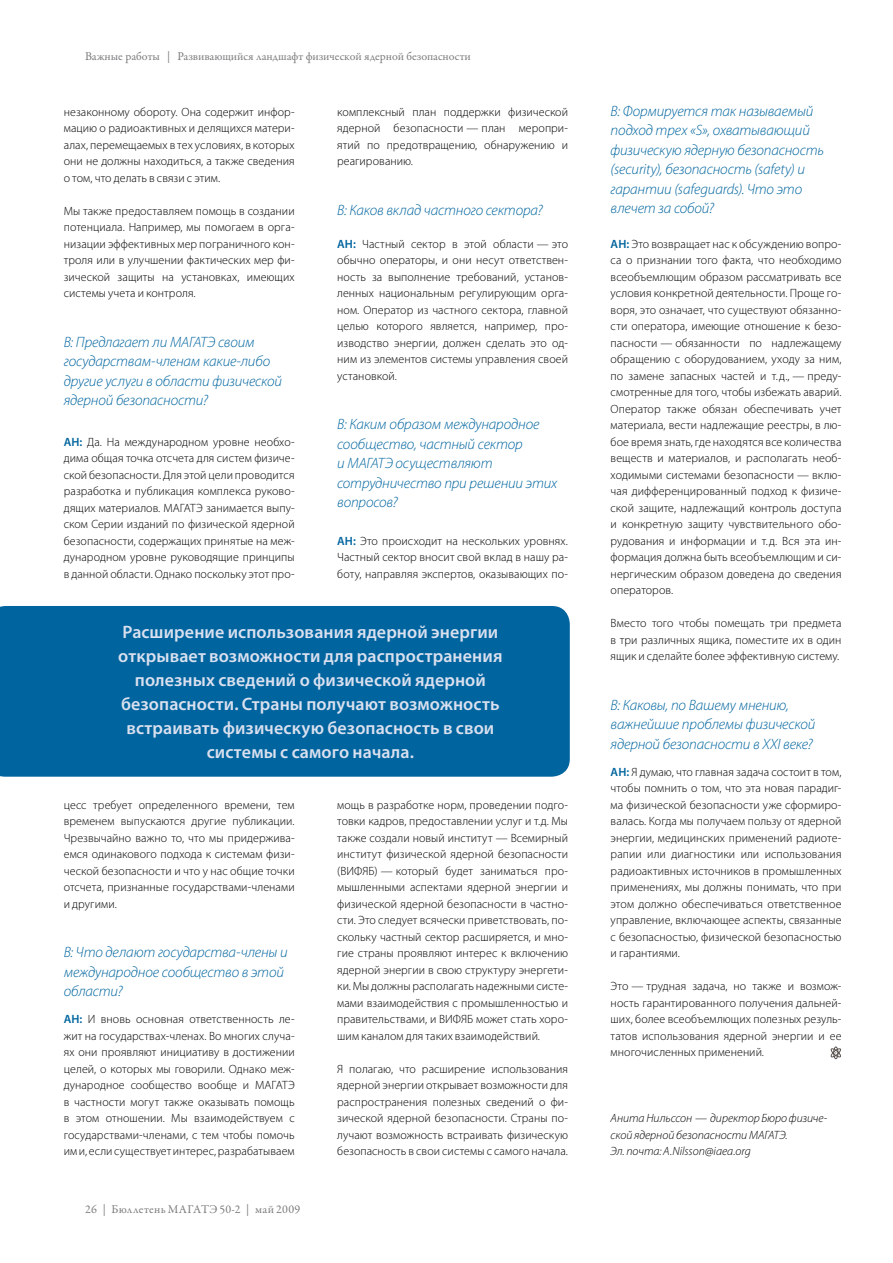
<style>
.page{position:relative;width:893px;height:1263px;background:#fff}
.page>*{position:absolute;margin:0;border:0;box-sizing:border-box;transform-origin:0 0}
.t1{font:600 18px/24px "Myriad Pro";letter-spacing:.005em;color:#dae0ef;text-align:center}
.t2{font:italic 300 15px/19.5px "Myriad Pro";letter-spacing:-.01em;color:#00659f}
.t3{font:300 12px/16.5px "Myriad Pro";letter-spacing:.005em;color:#000;text-align:justify}
.t4{font:italic 300 12px/16.5px "Myriad Pro";letter-spacing:-.005em;color:#000}
.t5{font:12px "Garamond Premr Pro";color:#7c7a7d}
.t6{font:12px "Garamond Premr Pro";letter-spacing:.025em;color:#7c7a7d}
.s1{font-weight:600;color:#00659f}
</style>
<div class="page">
<div style="left:0;top:606px;width:570px;height:171px;background:#00659f"></div>
<div style="left:834px;top:1047px;width:4px;height:12px;border:1px solid #57514d;border-radius:50%"></div>
<svg style="left:830px;top:1048px;width:11px;height:10px"></svg>
<p class="t5" style="left:85px;top:49px;width:387px">Важные работы | Развивающийся ландшафт физической ядерной безопасности</p>
<p class="t3" style="left:64px;top:103px;width:232px">незаконному обороту. Она содержит инфор&shy;мацию о радиоактивных и делящихся матери&shy;алах, перемещаемых в тех условиях, в которых они не должны находиться, а также сведения о том, что делать в связи с этим.</p>
<p class="t3" style="left:64px;top:202px;width:232px">Мы также предоставляем помощь в создании потенциала. Например, мы помогаем в орга&shy;низации эффективных мер пограничного кон&shy;троля или в улучшении фактических мер фи&shy;зической защиты на установках, имеющих системы учета и контроля.</p>
<p class="t2" style="left:64px;top:332px;width:220px">В: Предлагает ли МАГАТЭ своим государствам-членам какие-либо другие услуги в области физической ядерной безопасности?</p>
<p class="t3" style="left:64px;top:433px;width:232px"><span class="s1">АН:</span> Да. На международном уровне необхо&shy;дима общая точка отсчета для систем физиче&shy;ской безопасности. Для этой цели проводится разработка и публикация комплекса руково&shy;дящих материалов. МАГАТЭ занимается выпу&shy;ском Серии изданий по физической ядерной безопасности, содержащих принятые на меж&shy;дународном уровне руководящие принципы в данной области. Однако поскольку этот про-</p>
<p class="t3" style="left:337px;top:103px;width:232px">комплексный план поддержки физической ядерной безопасности — план меропри&shy;ятий по предотвращению, обнаружению и реагированию.</p>
<p class="t2" style="left:337px;top:200px;width:207px">В: Каков вклад частного сектора?</p>
<p class="t3" style="left:337px;top:235px;width:232px"><span class="s1">АН:</span> Частный сектор в этой области — это обычно операторы, и они несут ответствен&shy;ность за выполнение требований, установ&shy;ленных национальным регулирующим орга&shy;ном. Оператор из частного сектора, главной целью которого является, например, про&shy;изводство энергии, должен сделать это од&shy;ним из элементов системы управления своей установкой.</p>
<p class="t2" style="left:337px;top:414px;width:222px">В: Каким образом международное сообщество, частный сектор<br>и МАГАТЭ осуществляют сотрудничество при решении этих вопросов?</p>
<p class="t3" style="left:337px;top:532px;width:232px"><span class="s1">АН:</span> Это происходит на нескольких уровнях.<br>Частный сектор вносит свой вклад в нашу ра&shy;боту, направляя экспертов, оказывающих по-</p>
<p class="t1" style="left:118px;top:620px;width:386px">Расширение использования ядерной энергии открывает возможности для распространения полезных сведений о физической ядерной безопасности. Страны получают возможность встраивать физическую безопасность в свои системы с самого начала.</p>
<p class="t3" style="left:64px;top:796px;width:232px">цесс требует определенного времени, тем временем выпускаются другие публикации.<br>Чрезвычайно важно то, что мы придержива&shy;емся одинакового подхода к системам физи&shy;ческой безопасности и что у нас общие точки отсчета, признанные государствами-членами и другими.</p>
<p class="t2" style="left:64px;top:942px;width:225px">В: Что делают государства-члены и международное сообщество в этой области?</p>
<p class="t3" style="left:64px;top:1011px;width:232px"><span class="s1">АН:</span> И вновь основная ответственность ле&shy;жит на государствах-членах. Во многих случа&shy;ях они проявляют инициативу в достижении целей, о которых мы говорили. Однако меж&shy;дународное сообщество вообще и МАГАТЭ в частности могут также оказывать помощь в этом отношении. Мы взаимодействуем с государствами-членами, с тем чтобы помочь им и, если существует интерес, разрабатываем</p>
<p class="t6" style="left:85px;top:1201px;width:217px">26 | Бюллетень МАГАТЭ 50-2 | май 2009</p>
<p class="t3" style="left:337px;top:796px;width:232px">мощь в разработке норм, проведении подго&shy;товки кадров, предоставлении услуг и т.д. Мы также создали новый институт — Всемирный институт физической ядерной безопасности (ВИФЯБ) — который будет заниматься про&shy;мышленными аспектами ядерной энергии и физической ядерной безопасности в частно&shy;сти. Это следует всячески приветствовать, по&shy;скольку частный сектор расширяется, и мно&shy;гие страны проявляют интерес к включению ядерной энергии в свою структуру энергети&shy;ки. Мы должны располагать надежными систе&shy;мами взаимодействия с промышленностью и правительствами, и ВИФЯБ может стать хоро&shy;шим каналом для таких взаимодействий.</p>
<p class="t3" style="left:337px;top:1060px;width:232px">Я полагаю, что расширение использования ядерной энергии открывает возможности для распространения полезных сведений о фи&shy;зической ядерной безопасности. Страны по&shy;лучают возможность встраивать физическую безопасность в свои системы с самого начала.</p>
<p class="t2" style="left:611px;top:101px;width:215px">В: Формируется так называемый подход трех «S», охватывающий физическую ядерную безопасность (security), безопасность (safety) и гарантии (safeguards). Что это влечет за собой?</p>
<p class="t3" style="left:611px;top:235px;width:232px"><span class="s1">АН:</span> Это возвращает нас к обсуждению вопро&shy;са о признании того факта, что необходимо всеобъемлющим образом рассматривать все условия конкретной деятельности. Проще го&shy;воря, это означает, что существуют обязанно&shy;сти оператора, имеющие отношение к безо&shy;пасности — обязанности по надлежащему обращению с оборудованием, уходу за ним, по замене запасных частей и т. д., — преду&shy;смотренные для того, чтобы избежать аварий.<br>Оператор также обязан обеспечивать учет материала, вести надлежащие реестры, в лю&shy;бое время знать, где находятся все количества веществ и материалов, и располагать необ&shy;ходимыми системами безопасности — вклю&shy;чая дифференцированный подход к физиче&shy;ской защите, надлежащий контроль доступа и конкретную защиту чувствительного обо&shy;рудования и информации и т.д. Вся эта ин&shy;формация должна быть всеобъемлющим и си&shy;нергическим образом доведена до сведения операторов.</p>
<p class="t3" style="left:611px;top:615px;width:232px">Вместо того чтобы помещать три предмета в три различных ящика, поместите их в один ящик и сделайте более эффективную систему.</p>
<p class="t2" style="left:611px;top:695px;width:206px">В: Каковы, по Вашему мнению, важнейшие проблемы физической ядерной безопасности в XXI веке?</p>
<p class="t3" style="left:611px;top:763px;width:232px"><span class="s1">АН:</span> Я думаю, что главная задача состоит в том, чтобы помнить о том, что эта новая парадиг&shy;ма физической безопасности уже сформиро&shy;валась. Когда мы получаем пользу от ядерной энергии, медицинских применений радиоте&shy;рапии или диагностики или использования радиоактивных источников в промышленных применениях, мы должны понимать, что при этом должно обеспечиваться ответственное управление, включающее аспекты, связанные с безопасностью, физической безопасностью и гарантиями.</p>
<p class="t3" style="left:611px;top:978px;width:232px">Это — трудная задача, но также и возмож&shy;ность гарантированного получения дальней&shy;ших, более всеобъемлющих полезных резуль&shy;татов использования ядерной энергии и ее многочисленных применений.</p>
<p class="t4" style="left:611px;top:1110px;width:218px">Анита Нильссон — директор Бюро физиче&shy;ской ядерной безопасности МАГАТЭ.<br>Эл. почта: A.Nilsson@iaea.org</p>
</div>
